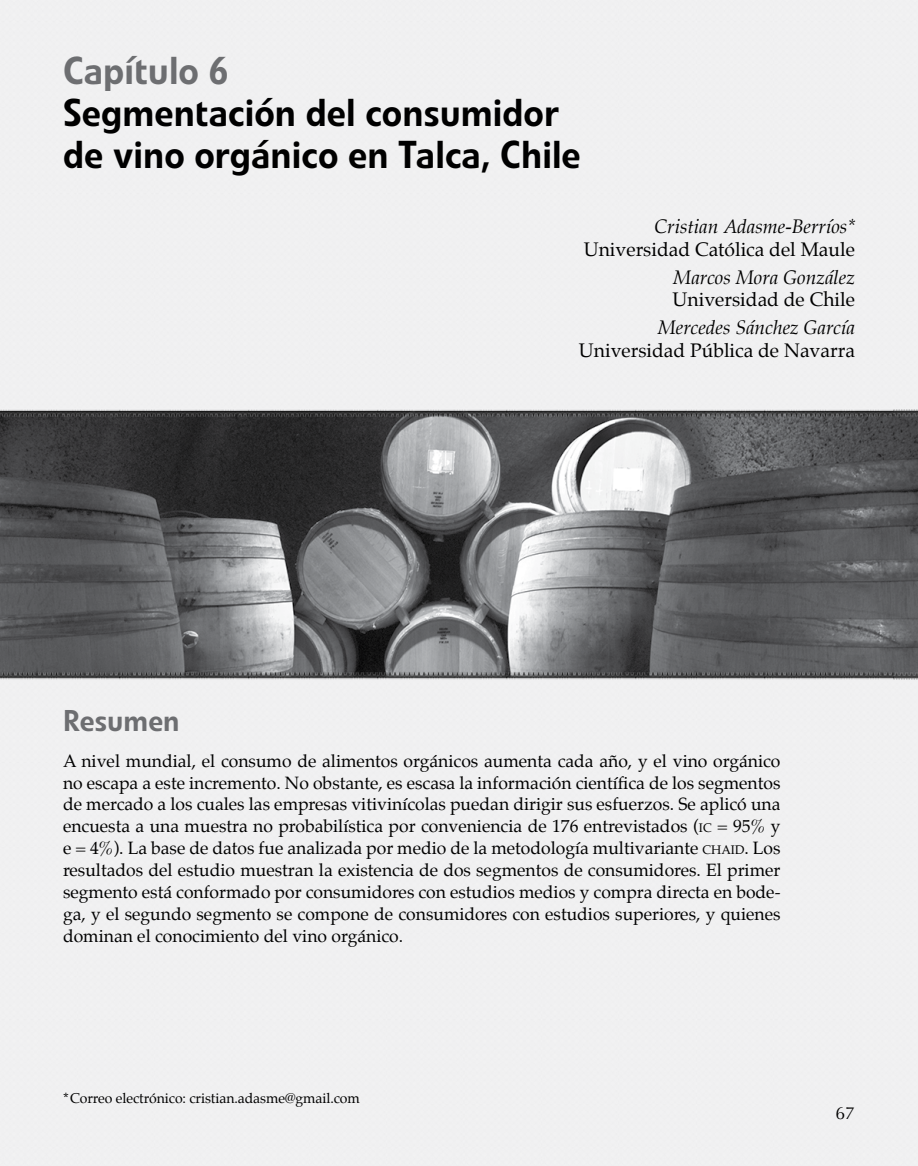
<style>
.page{position:relative;width:918px;height:1166px;background:#fff}
.page>*{position:absolute;margin:0;border:0;box-sizing:border-box;transform-origin:0 0}
.t1{font:500 38.5px/42px "Linotype Veto";color:#000}
.t2{font:500 38.5px "Linotype Veto";color:#6d6e71}
.t3{font:500 29.75px "Linotype Veto";color:#6d6e71}
.t4{font:19.25px "Palatino";color:#000}
.t5{font:italic 19.25px "Palatino";color:#000}
.t6{font:17.5px/21.9px "Palatino";color:#000;text-align:justify}
.t7{font:17.5px "Optima";color:#000}
.t8{font:14px "Palatino";letter-spacing:-.005em;color:#000}
.s1{font-size:12.25px}
</style>
<div class="page">
<img style="left:0;top:459px;width:918px;height:707px">
<img style="left:0;top:366px;width:918px;height:93px">
<img style="left:0;top:629px;width:918px;height:94px">
<h1 class="t2" style="left:63px;top:47px;width:166px">Capítulo 6</h1>
<h1 class="t1" style="left:63px;top:92px;width:519px">Segmentación del consumidor de vino orgánico en Talca, Chile</h1>
<p class="t5" style="left:654px;top:210px;width:202px">Cristian Adasme-Berríos*</p>
<p class="t4" style="left:584px;top:233px;width:273px">Universidad Católica del Maule</p>
<p class="t5" style="left:673px;top:261px;width:183px">Marcos Mora González</p>
<p class="t4" style="left:672px;top:284px;width:184px">Universidad de Chile</p>
<p class="t5" style="left:658px;top:311px;width:199px">Mercedes Sánchez García</p>
<p class="t4" style="left:579px;top:334px;width:278px">Universidad Pública de Navarra</p>
<h2 class="t3" style="left:63px;top:702px;width:118px">Resumen</h2>
<p class="t6" style="left:63px;top:750px;width:719px">A nivel mundial, el consumo de alimentos orgánicos aumenta cada año, y el vino orgánico no escapa a este incremento. No obstante, es escasa la información científica de los segmentos de mercado a los cuales las empresas vitivinícolas puedan dirigir sus esfuerzos. Se aplicó una encuesta a una muestra no probabilística por conveniencia de 176 entrevistados (<span class="s1">IC</span> = 95% y e = 4%). La base de datos fue analizada por medio de la metodología multivariante <span class="s1">CHAID</span>. Los resultados del estudio muestran la existencia de dos segmentos de consumidores. El primer segmento está conformado por consumidores con estudios medios y compra directa en bode&shy;ga, y el segundo segmento se compone de consumidores con estudios superiores, y quienes dominan el conocimiento del vino orgánico.</p>
<p class="t8" style="left:63px;top:1086px;width:298px">*Correo electrónico: cristian.adasme@gmail.com</p>
<p class="t7" style="left:835px;top:1103px;width:21px">67</p>
</div>
